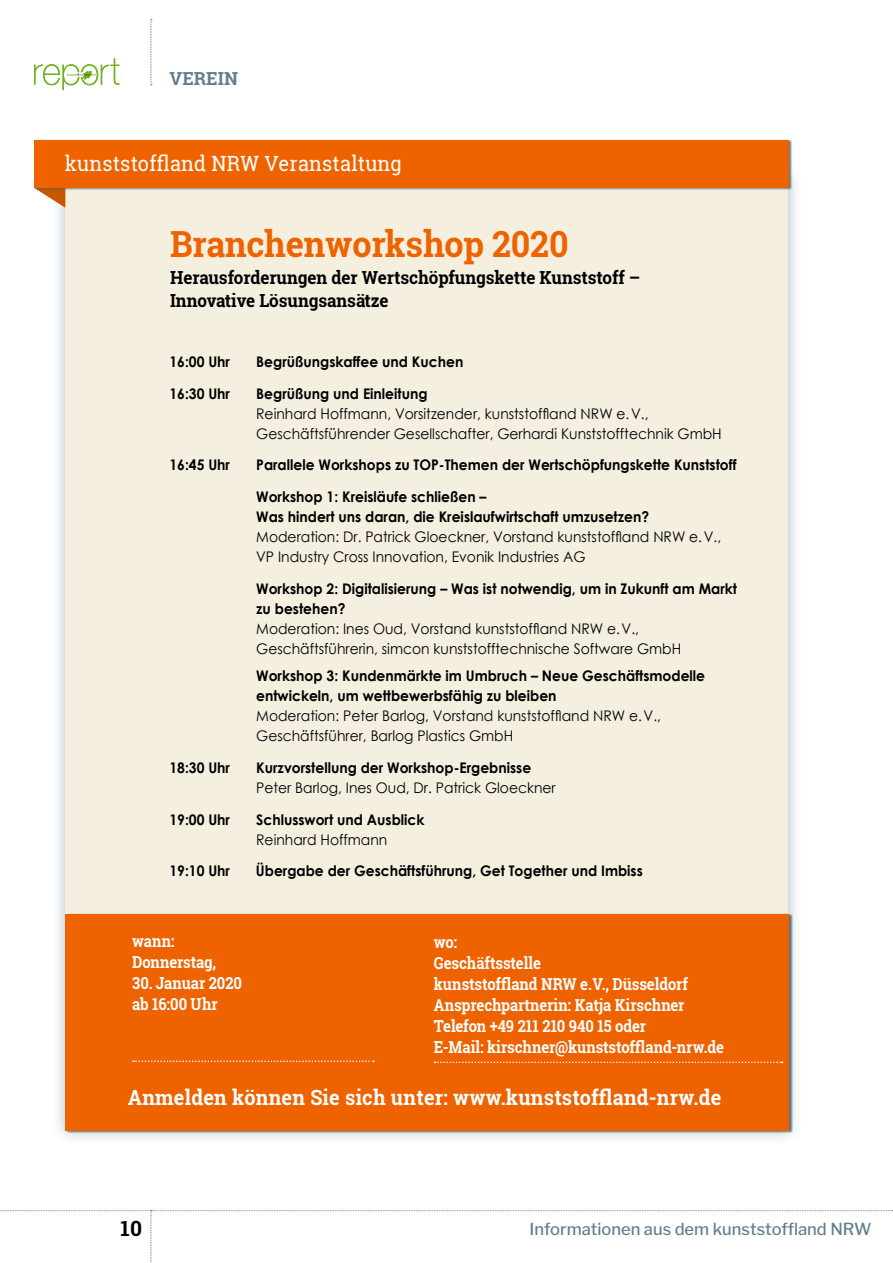
<style>
.page{position:relative;width:893px;height:1263px;background:#fff}
.page>*{position:absolute;margin:0;border:0;box-sizing:border-box;transform-origin:0 0}
.t1{font:700 36px "Roboto Slab";letter-spacing:-.005em;color:#ee6300;scale:.95 1}
.t2{font:700 21px "Roboto Slab";letter-spacing:.01em;color:#fff;scale:.95 1}
.t3{font:21px "Roboto Slab";letter-spacing:.01em;color:#fff;scale:.95 1}
.t4{font:700 21px "Roboto Slab";color:#000}
.t5{font:700 18px/22.5px "Roboto Slab";letter-spacing:-.005em;color:#000;scale:.95 1}
.t6{font:700 18px "Roboto Slab";color:#637e90}
.t7{font:700 16.5px/21px "Roboto Slab";letter-spacing:-.005em;color:#fff;scale:.9 1}
.t8{font:500 16.5px "Libre Franklin";color:#637e90}
.t9{font:700 14.7px/20px "Century Gothic";color:#000;scale:.95 1}
.t10{font:14.7px/20px "Century Gothic";color:#000;scale:.95 1}
</style>
<div class="page">
<div style="left:51px;top:162px;width:751px;height:983px;background:#637e90;opacity:.5"></div>
<div style="left:65px;top:176px;width:723px;height:955px;background:#f5efe0"></div>
<svg style="left:39px;top:191px;width:26px;height:17px"></svg>
<div style="left:34px;top:139px;width:758px;height:52px;background:#506673;opacity:.9"></div>
<div style="left:34px;top:140px;width:755px;height:48px;background:#ee6300"></div>
<div style="left:66px;top:913px;width:727px;height:220px;background:#506673;opacity:.9"></div>
<div style="left:66px;top:914px;width:723px;height:216px;background:#ee6300"></div>
<svg style="left:133px;top:1060px;width:241px;height:2px"></svg>
<svg style="left:435px;top:1061px;width:348px;height:2px"></svg>
<svg style="left:0;top:1210px;width:893px;height:53px"></svg>
<svg style="left:151px;top:19px;width:1px;height:66px"></svg>
<svg style="left:34px;top:58px;width:85px;height:32px"></svg>
<p class="t6" style="left:169px;top:66px;width:70px">VEREIN</p>
<h2 class="t3" style="left:65px;top:149px;width:356px">kunststoffland NRW Veranstaltung</h2>
<h1 class="t1" style="left:170px;top:220px;width:421px">Branchenworkshop 2020</h1>
<p class="t5" style="left:170px;top:266px;width:496px">Herausforderungen der Wertschöpfungskette Kunststoff –<br>Innovative Lösungsansätze</p>
<p class="t9" style="left:169px;top:351px;width:65px">16:00 Uhr</p>
<p class="t9" style="left:256px;top:351px;width:220px">Begrüßungskaffee und Kuchen</p>
<p class="t9" style="left:169px;top:383px;width:65px">16:30 Uhr</p>
<p class="t9" style="left:256px;top:383px;width:182px">Begrüßung und Einleitung</p>
<p class="t10" style="left:256px;top:403px;width:492px">Reinhard Hoffmann, Vorsitzender, kunststoffland NRW e.V.,<br>Geschäftsführender Gesellschafter, Gerhardi Kunststofftechnik GmbH</p>
<p class="t9" style="left:169px;top:454px;width:65px">16:45 Uhr</p>
<p class="t9" style="left:256px;top:448px;width:507px;line-height:31.7px">Parallele Workshops zu TOP-Themen der Wertschöpfungskette Kunststoff<br>Workshop 1: Kreisläufe schließen –</p>
<p class="t9" style="left:256px;top:506px;width:415px">Was hindert uns daran, die Kreislaufwirtschaft umzusetzen?</p>
<p class="t10" style="left:256px;top:526px;width:491px">Moderation: Dr. Patrick Gloeckner, Vorstand kunststoffland NRW e.V.,<br>VP Industry Cross Innovation, Evonik Industries AG</p>
<p class="t9" style="left:256px;top:578px;width:508px">Workshop 2: Digitalisierung – Was ist notwendig, um in Zukunft am Markt zu bestehen?</p>
<p class="t10" style="left:256px;top:618px;width:449px">Moderation: Ines Oud, Vorstand kunststoffland NRW e.V.,<br>Geschäftsführerin, simcon kunststofftechnische Software GmbH</p>
<p class="t9" style="left:256px;top:665px;width:474px">Workshop 3: Kundenmärkte im Umbruch – Neue Geschäftsmodelle entwickeln, um wettbewerbsfähig zu bleiben</p>
<p class="t10" style="left:256px;top:706px;width:428px">Moderation: Peter Barlog, Vorstand kunststoffland NRW e.V.,<br>Geschäftsführer, Barlog Plastics GmbH</p>
<p class="t9" style="left:169px;top:757px;width:65px">18:30 Uhr</p>
<p class="t9" style="left:256px;top:757px;width:291px">Kurzvorstellung der Workshop-Ergebnisse</p>
<p class="t10" style="left:256px;top:777px;width:317px">Peter Barlog, Ines Oud, Dr. Patrick Gloeckner</p>
<p class="t9" style="left:169px;top:809px;width:65px">19:00 Uhr</p>
<p class="t9" style="left:256px;top:809px;width:179px">Schlusswort und Ausblick</p>
<p class="t10" style="left:256px;top:829px;width:140px">Reinhard Hoffmann</p>
<p class="t9" style="left:169px;top:860px;width:65px">19:10 Uhr</p>
<p class="t9" style="left:256px;top:860px;width:409px">Übergabe der Geschäftsführung, Get Together und Imbiss</p>
<p class="t7" style="left:132px;top:930px;width:95px">wann:<br>Donnerstag,</p>
<p class="t7" style="left:132px;top:972px;width:124px">30. Januar 2020 ab 16:00 Uhr</p>
<p class="t7" style="left:434px;top:931px;width:324px">wo:<br>Geschäftsstelle<br>kunststoffland NRW e. V., Düsseldorf<br>Ansprechpartnerin: Katja Kirschner<br>Telefon +49 211 210 940 15 oder<br>E-Mail: kirschner@kunststoffland-nrw.de</p>
<h2 class="t2" style="left:128px;top:1082px;width:626px">Anmelden können Sie sich unter: www.kunststoffland-nrw.de</h2>
<h2 class="t4" style="left:120px;top:1213px;width:23px">10</h2>
<p class="t8" style="left:530px;top:1219px;width:344px">Informationen aus dem kunststoffland NRW</p>
</div>
